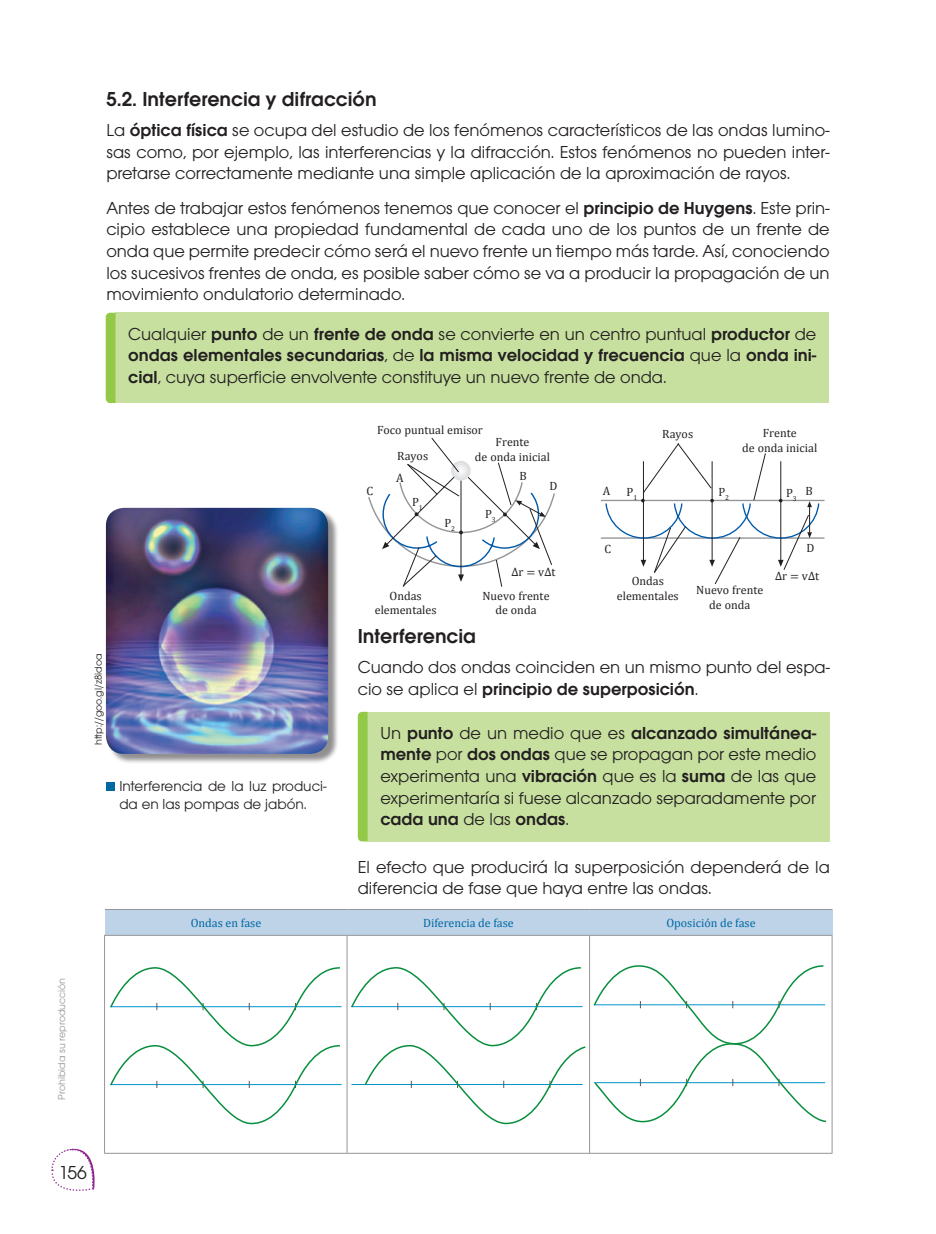
<style>
.page{position:relative;width:936px;height:1234px;background:#fff}
.page>*{position:absolute;margin:0;border:0;box-sizing:border-box;transform-origin:0 0}
.t1{font:600 21px "Avant Garde Gothic Itc T";color:#231f20}
.t2{font:19.5px "Avant Garde Gothic Itc T";color:#231f20}
.t3{font:18px/21.6px "Avant Garde Gothic Itc T";color:#231f20;text-align:justify}
.t4{font:15px/18px "Avant Garde Gothic Itc T";color:#231f20}
.t5{font:12px/14.4px "Cambria Math";color:#231f20;text-align:center}
.t6{font:12px "Cambria Math";color:#0068a3}
.t7{font:10.5px "Avant Garde Gothic Itc T";color:#939598}
.t8{font:10.5px "Avant Garde Gothic Itc T";color:#231f20}
.s1{font-weight:600}
</style>
<div class="page">
<svg style="left:51px;top:1148px;width:44px;height:43px"></svg>
<div style="left:115px;top:312px;width:714px;height:91px;background:#c7e0a0"></div>
<svg style="left:106px;top:312px;width:9px;height:91px"></svg>
<div style="left:367px;top:711px;width:463px;height:130px;background:#c7e0a0"></div>
<svg style="left:358px;top:711px;width:9px;height:130px"></svg>
<svg style="left:368px;top:437px;width:187px;height:150px"></svg>
<hr style="left:601px;top:537px;width:223px;height:1px;background:#939598">
<hr style="left:601px;top:499px;width:223px;height:2px;background:#939598">
<svg style="left:604px;top:443px;width:216px;height:142px"></svg>
<div style="left:105px;top:909px;width:242px;height:26px;background:#bed3e8"></div>
<hr style="left:105px;top:934px;width:242px;height:1px;background:#939598">
<hr style="left:346px;top:935px;width:1px;height:217px;background:#939598">
<hr style="left:105px;top:908px;width:242px;height:1px;background:#939598">
<hr style="left:105px;top:1152px;width:242px;height:1px;background:#939598">
<div style="left:347px;top:909px;width:242px;height:26px;background:#bed3e8"></div>
<hr style="left:347px;top:934px;width:243px;height:1px;background:#939598">
<hr style="left:589px;top:935px;width:1px;height:217px;background:#939598">
<hr style="left:347px;top:908px;width:242px;height:1px;background:#939598">
<hr style="left:347px;top:1152px;width:243px;height:1px;background:#939598">
<div style="left:590px;top:909px;width:242px;height:26px;background:#bed3e8"></div>
<hr style="left:590px;top:934px;width:242px;height:1px;background:#939598">
<hr style="left:831px;top:935px;width:1px;height:217px;background:#939598">
<hr style="left:590px;top:908px;width:242px;height:1px;background:#939598">
<hr style="left:590px;top:1152px;width:242px;height:1px;background:#939598">
<svg style="left:110px;top:967px;width:231px;height:156px"></svg>
<svg style="left:352px;top:967px;width:233px;height:156px"></svg>
<svg style="left:593px;top:965px;width:232px;height:157px"></svg>
<div style="left:107px;top:509px;width:232px;height:255px;background:#231f20;opacity:.5"></div>
<img style="left:106px;top:507px;width:222px;height:246px">
<div style="left:106px;top:782px;width:9px;height:8px;background:#0068a3"></div>
<hr style="left:104px;top:934px;width:1px;height:219px;background:#939598">
<p class="t1" style="left:106px;top:87px;width:272px">5.2. Interferencia y difracción</p>
<p class="t3" style="left:106px;top:119px;width:724px">La <span class="s1">óptica física</span> se ocupa del estudio de los fenómenos característicos de las ondas lumino&shy;sas como, por ejemplo, las interferencias y la difracción. Estos fenómenos no pueden inter&shy;pretarse correctamente mediante una simple aplicación de la aproximación de rayos.</p>
<p class="t3" style="left:106px;top:197px;width:724px">Antes de trabajar estos fenómenos tenemos que conocer el <span class="s1">principio de Huygens</span>. Este prin&shy;cipio establece una propiedad fundamental de cada uno de los puntos de un frente de onda que permite predecir cómo será el nuevo frente un tiempo más tarde. Así, conociendo los sucesivos frentes de onda, es posible saber cómo se va a producir la propagación de un movimiento ondulatorio determinado.</p>
<p class="t3" style="left:128px;top:322px;width:689px">Cualquier <span class="s1">punto</span> de un <span class="s1">frente de onda</span> se convierte en un centro puntual <span class="s1">productor</span> de <span class="s1">ondas elementales secundarias</span>, de <span class="s1">la misma velocidad y frecuencia</span> que la <span class="s1">onda ini&shy;cial</span>, cuya superficie envolvente constituye un nuevo frente de onda.</p>
<p class="t7" style="left:56px;top:1099px;width:123px;rotate:-90deg">Prohibida su reproducción</p>
<p class="t8" style="left:92px;top:745px;width:93px;rotate:-90deg">http://goo.gl/z8idoa</p>
<p class="t5" style="left:397px;top:417px;width:87px;line-height:25.3px;text-align:left;text-indent:-20px">Foco puntual emisor<br>Rayos</p>
<p class="t5" style="left:475px;top:435px;width:77px">Frente<br>de onda inicial</p>
<p class="t5" style="left:366px;top:483px;width:8px">C</p>
<p class="t5" style="left:396px;top:470px;width:9px">A</p>
<p class="t5" style="left:412px;top:494px;width:12px">P<sub>1</sub></p>
<p class="t5" style="left:444px;top:515px;width:12px">P<sub>2</sub></p>
<p class="t5" style="left:485px;top:507px;width:12px">P<sub>3</sub></p>
<p class="t5" style="left:519px;top:468px;width:9px">B</p>
<p class="t5" style="left:549px;top:478px;width:9px">D</p>
<p class="t5" style="left:511px;top:564px;width:46px">∆r = v∆t</p>
<p class="t5" style="left:375px;top:588px;width:63px">Ondas elementales</p>
<p class="t5" style="left:482px;top:588px;width:69px">Nuevo frente de onda</p>
<p class="t5" style="left:603px;top:483px;width:9px">A</p>
<p class="t5" style="left:662px;top:427px;width:32px">Rayos</p>
<p class="t5" style="left:742px;top:426px;width:77px">Frente<br>de onda inicial</p>
<p class="t5" style="left:626px;top:484px;width:12px">P<sub>1</sub></p>
<p class="t5" style="left:718px;top:484px;width:12px">P<sub>2</sub></p>
<p class="t5" style="left:786px;top:485px;width:12px">P<sub>3</sub></p>
<p class="t5" style="left:805px;top:483px;width:9px">B</p>
<p class="t5" style="left:604px;top:541px;width:8px">C</p>
<p class="t5" style="left:806px;top:540px;width:9px">D</p>
<p class="t5" style="left:617px;top:574px;width:63px">Ondas elementales</p>
<p class="t5" style="left:696px;top:583px;width:69px">Nuevo frente de onda</p>
<p class="t5" style="left:775px;top:568px;width:46px">∆r = v∆t</p>
<p class="t4" style="left:119px;top:776px;width:209px">Interferencia de la luz produci&shy;da en las pompas de jabón.</p>
<p class="t1" style="left:358px;top:623px;width:120px">Interferencia</p>
<p class="t3" style="left:358px;top:655px;width:473px">Cuando dos ondas coinciden en un mismo punto del espa&shy;cio se aplica el <span class="s1">principio de superposición</span>.</p>
<p class="t3" style="left:380px;top:721px;width:437px">Un <span class="s1">punto</span> de un medio que es <span class="s1">alcanzado simultánea&shy;mente</span> por <span class="s1">dos ondas</span> que se propagan por este medio experimenta una <span class="s1">vibración</span> que es la <span class="s1">suma</span> de las que experimentaría si fuese alcanzado separadamente por <span class="s1">cada una</span> de las <span class="s1">ondas</span>.</p>
<p class="t3" style="left:358px;top:855px;width:473px">El efecto que producirá la superposición dependerá de la diferencia de fase que haya entre las ondas.</p>
<p class="t6" style="left:191px;top:915px;width:72px">Ondas en fase</p>
<p class="t6" style="left:423px;top:915px;width:92px">Diferencia de fase</p>
<p class="t6" style="left:666px;top:915px;width:91px">Oposición de fase</p>
<p class="t2" style="left:59px;top:1160px;width:30px">156</p>
</div>
